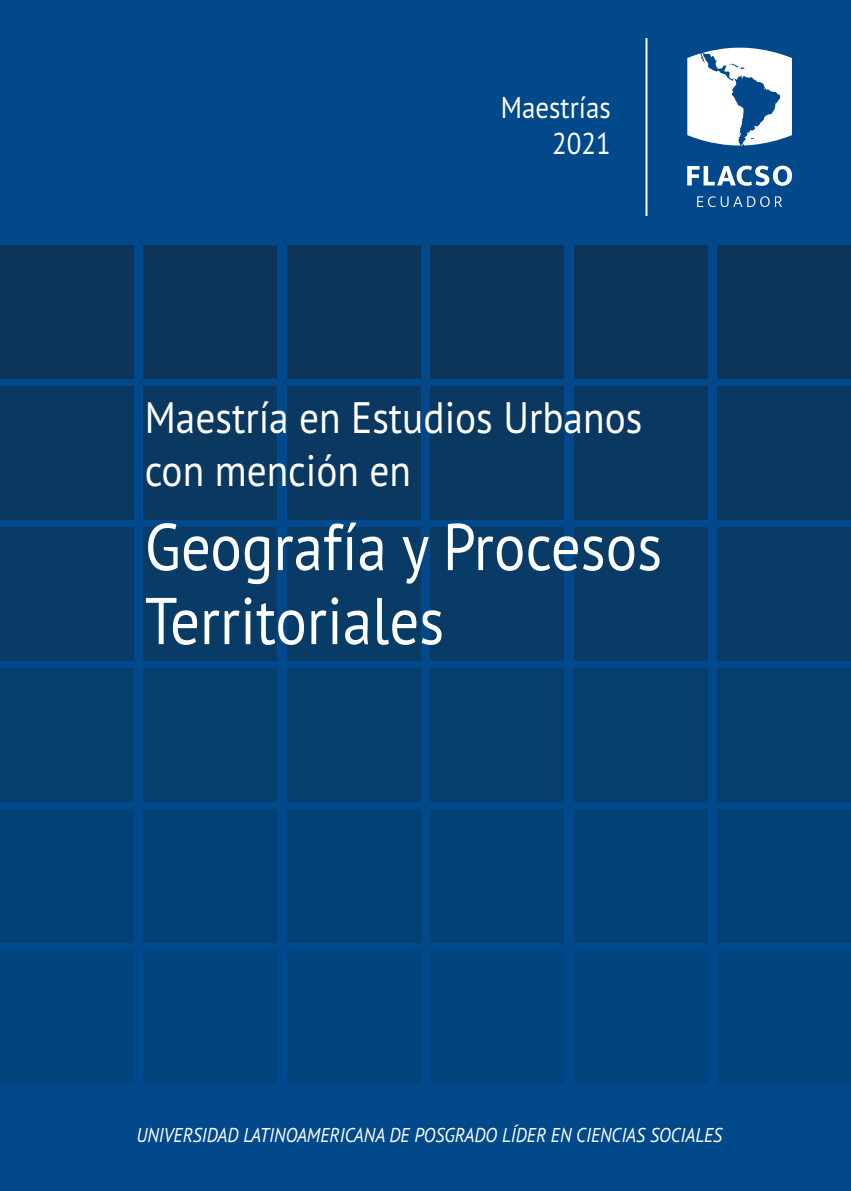
<style>
.page{position:relative;width:851px;height:1191px;background:#fff}
.page>*{position:absolute;margin:0;border:0;box-sizing:border-box;transform-origin:0 0}
.t1{font:66px/74px "PT Sans";color:#fff;scale:.89 1}
.t2{font:44px/52.8px "PT Sans";color:#fff;scale:.89 1}
.t3{font:30.2px/36.2px "PT Sans";color:#fff;text-align:right;scale:.89 1}
.t4{font:italic 20px "PT Sans";color:#fff;scale:.89 1}
</style>
<div class="page">
<div style="left:0;top:0;width:850px;height:1191px;background:#01498a"></div>
<div style="left:0;top:246px;width:133px;height:133px;background:#0c3559"></div>
<div style="left:143px;top:246px;width:133px;height:133px;background:#0c3559"></div>
<div style="left:287px;top:246px;width:133px;height:133px;background:#0c3559"></div>
<div style="left:430px;top:246px;width:133px;height:133px;background:#0c3559"></div>
<div style="left:574px;top:246px;width:133px;height:133px;background:#0c3559"></div>
<div style="left:717px;top:246px;width:133px;height:133px;background:#0c3559"></div>
<div style="left:0;top:387px;width:133px;height:133px;background:#0b3861"></div>
<div style="left:143px;top:387px;width:133px;height:133px;background:#0b3861"></div>
<div style="left:287px;top:387px;width:133px;height:133px;background:#0b3861"></div>
<div style="left:430px;top:387px;width:133px;height:133px;background:#0b3861"></div>
<div style="left:574px;top:387px;width:133px;height:133px;background:#0b3861"></div>
<div style="left:717px;top:387px;width:133px;height:133px;background:#0b3861"></div>
<div style="left:0;top:527px;width:133px;height:134px;background:#093b67"></div>
<div style="left:143px;top:527px;width:133px;height:134px;background:#093b67"></div>
<div style="left:287px;top:527px;width:133px;height:134px;background:#093b67"></div>
<div style="left:430px;top:527px;width:133px;height:134px;background:#093b67"></div>
<div style="left:574px;top:527px;width:133px;height:134px;background:#093b67"></div>
<div style="left:717px;top:527px;width:133px;height:134px;background:#093b67"></div>
<div style="left:0;top:668px;width:133px;height:134px;background:#053e6f"></div>
<div style="left:143px;top:668px;width:133px;height:134px;background:#053e6f"></div>
<div style="left:287px;top:668px;width:133px;height:134px;background:#053e6f"></div>
<div style="left:430px;top:668px;width:133px;height:134px;background:#053e6f"></div>
<div style="left:574px;top:668px;width:133px;height:134px;background:#053e6f"></div>
<div style="left:717px;top:668px;width:133px;height:134px;background:#053e6f"></div>
<div style="left:0;top:809px;width:133px;height:133px;background:#014176"></div>
<div style="left:143px;top:809px;width:133px;height:133px;background:#014176"></div>
<div style="left:287px;top:809px;width:133px;height:133px;background:#014176"></div>
<div style="left:430px;top:809px;width:133px;height:133px;background:#014176"></div>
<div style="left:574px;top:809px;width:133px;height:133px;background:#014176"></div>
<div style="left:717px;top:809px;width:133px;height:133px;background:#014176"></div>
<div style="left:0;top:950px;width:133px;height:133px;background:#01447e"></div>
<div style="left:143px;top:950px;width:133px;height:133px;background:#01447e"></div>
<div style="left:287px;top:950px;width:133px;height:133px;background:#01447e"></div>
<div style="left:430px;top:950px;width:133px;height:133px;background:#01447e"></div>
<div style="left:574px;top:950px;width:133px;height:133px;background:#01447e"></div>
<div style="left:717px;top:950px;width:133px;height:133px;background:#01447e"></div>
<svg style="left:687px;top:48px;width:104px;height:97px"></svg>
<svg style="left:687px;top:166px;width:105px;height:20px"></svg>
<svg style="left:697px;top:196px;width:85px;height:11px"></svg>
<hr style="left:645px;top:38px;width:2px;height:178px;background:#fff">
<h3 class="t3" style="left:501px;top:89px;width:125px">Maestrías<br>2021</h3>
<h2 class="t2" style="left:145px;top:390px;width:560px">Maestría en Estudios Urbanos con mención en</h2>
<h1 class="t1" style="left:145px;top:508px;width:582px">Geografía y Procesos<br>Territoriales</h1>
<p class="t4" style="left:136px;top:1122px;width:659px">UNIVERSIDAD LATINOAMERICANA DE POSGRADO LÍDER EN CIENCIAS SOCIALES</p>
</div>
